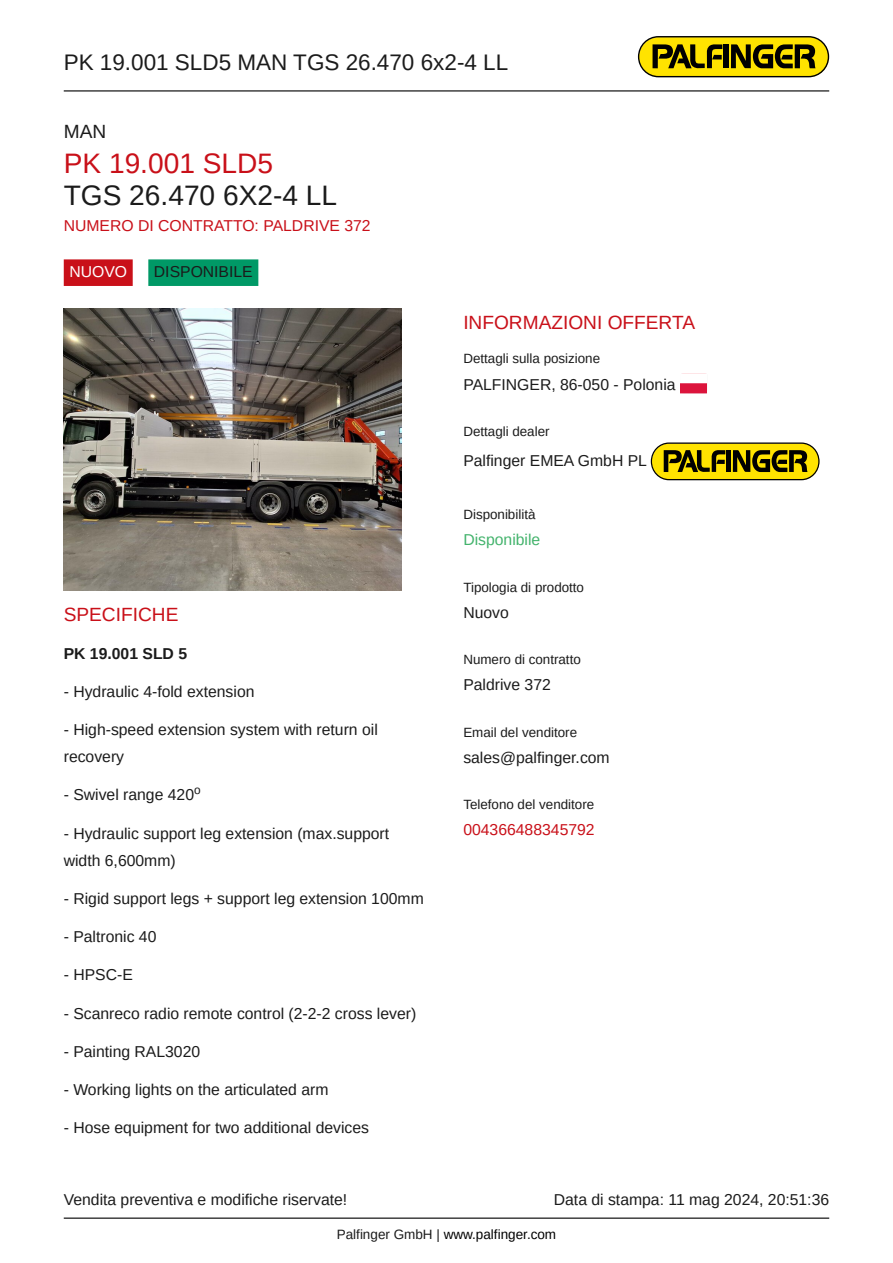
<style>
.page{position:relative;width:893px;height:1263px;background:#fff}
.page>*{position:absolute;margin:0;border:0;box-sizing:border-box;transform-origin:0 0}
.t1{font:28.2px "Arimo";color:#1b1b1b}
.t2{font:28.2px "Arimo";color:#c91019}
.t3{font:22.5px "Arimo";color:#1b1b1b}
.t4{font:19.2px "Arimo";color:#c91019}
.t5{font:19.2px "Arimo";color:#1b1b1b}
.t6{font:15.75px/27px "Arimo";color:#1b1b1b}
.t7{font:15.75px "Arimo";color:#c91019}
.t8{font:15.75px "Arimo";color:#43b36c}
.t9{font:15.75px "Arimo";color:#fff}
.t10{font:13.5px "Arimo";color:#000}
.t11{font:13.35px "Arimo";color:#1b1b1b}
.t12{font:11.85px "Arimo";color:#1b1b1b}
.s1{color:#1b1b1b}
</style>
<div class="page">
<hr style="left:64px;top:90px;width:765px;height:1px;background:#000">
<hr style="left:64px;top:1217px;width:765px;height:2px;background:#000">
<svg style="left:638px;top:36px;width:191px;height:41px;background:#a3930b"></svg>
<div style="left:64px;top:259px;width:69px;height:27px;background:#c91019"></div>
<div style="left:148px;top:259px;width:110px;height:27px;background:#096"></div>
<img style="left:64px;top:309px;width:337px;height:281px">
<div style="left:680px;top:383px;width:27px;height:10px;background:#dc143c"></div>
<svg style="left:651px;top:442px;width:168px;height:38px;background:#a4940e"></svg>
<h2 class="t3" style="left:64px;top:53px;width:446px">PK 19.001 SLD5 MAN TGS 26.470 6x2-4 LL</h2>
<p class="t5" style="left:64px;top:124px;width:44px">MAN</p>
<h1 class="t2" style="left:64px;top:152px;width:211px">PK 19.001 SLD5</h1>
<h1 class="t1" style="left:64px;top:185px;width:275px">TGS 26.470 6X2-4 LL</h1>
<p class="t7" style="left:64px;top:219px;width:308px">NUMERO DI CONTRATTO: PALDRIVE 372</p>
<p class="t9" style="left:69px;top:265px;width:59px">NUOVO</p>
<p class="t6" style="left:154px;top:259px;width:100px">DISPONIBILE</p>
<p class="t4" style="left:64px;top:607px;width:116px">SPECIFICHE</p>
<p class="t6" style="left:64px;top:641px;width:125px">PK 19.001 SLD 5</p>
<p class="t6" style="left:64px;top:679px;width:192px">- Hydraulic 4-fold extension</p>
<p class="t6" style="left:64px;top:717px;width:316px">- High-speed extension system with return oil recovery</p>
<p class="t6" style="left:64px;top:783px;width:132px">- Swivel range 420</p>
<p class="t6" style="left:64px;top:821px;width:327px">- Hydraulic support leg extension (max.support width 6,600mm)</p>
<p class="t6" style="left:64px;top:886px;width:362px">- Rigid support legs + support leg extension 100mm</p>
<p class="t6" style="left:64px;top:924px;width:94px">- Paltronic 40</p>
<p class="t6" style="left:64px;top:963px;width:71px">- HPSC-E</p>
<p class="t6" style="left:64px;top:1000px;width:354px">- Scanreco radio remote control (2-2-2 cross lever)</p>
<p class="t6" style="left:64px;top:1039px;width:138px">- Painting RAL3020</p>
<p class="t6" style="left:64px;top:1077px;width:266px">- Working lights on the articulated arm</p>
<p class="t6" style="left:64px;top:1116px;width:307px">- Hose equipment for two additional devices</p>
<p class="t12" style="left:194px;top:786px;width:8px">o</p>
<p class="t4" style="left:463px;top:315px;width:233px">INFORMAZIONI OFFERTA</p>
<p class="t11" style="left:463px;top:353px;width:138px">Dettagli sulla posizione</p>
<p class="t6" style="left:463px;top:373px;width:214px">PALFINGER, 86-050 - Polonia</p>
<p class="t11" style="left:463px;top:426px;width:88px">Dettagli dealer</p>
<p class="t6" style="left:463px;top:448px;width:185px">Palfinger EMEA GmbH PL</p>
<p class="t11" style="left:463px;top:510px;width:74px">Disponibilità</p>
<p class="t8" style="left:463px;top:534px;width:79px">Disponibile</p>
<p class="t11" style="left:463px;top:582px;width:122px">Tipologia di prodotto</p>
<p class="t6" style="left:463px;top:600px;width:47px">Nuovo</p>
<p class="t11" style="left:463px;top:654px;width:119px">Numero di contratto</p>
<p class="t6" style="left:463px;top:672px;width:89px">Paldrive 372</p>
<p class="t11" style="left:463px;top:727px;width:115px">Email del venditore</p>
<p class="t6" style="left:463px;top:745px;width:148px">sales@palfinger.com</p>
<p class="t11" style="left:463px;top:799px;width:132px">Telefono del venditore</p>
<p class="t7" style="left:463px;top:823px;width:133px">004366488345792</p>
<p class="t6" style="left:64px;top:1188px;width:285px">Vendita preventiva e modifiche riservate!</p>
<p class="t6" style="left:554px;top:1188px;width:277px">Data di stampa: 11 mag 2024, 20:51:36</p>
<p class="t10" style="left:337px;top:1229px;width:221px"><span class="s1">Palfinger GmbH |</span> www.palfinger.com</p>
</div>
